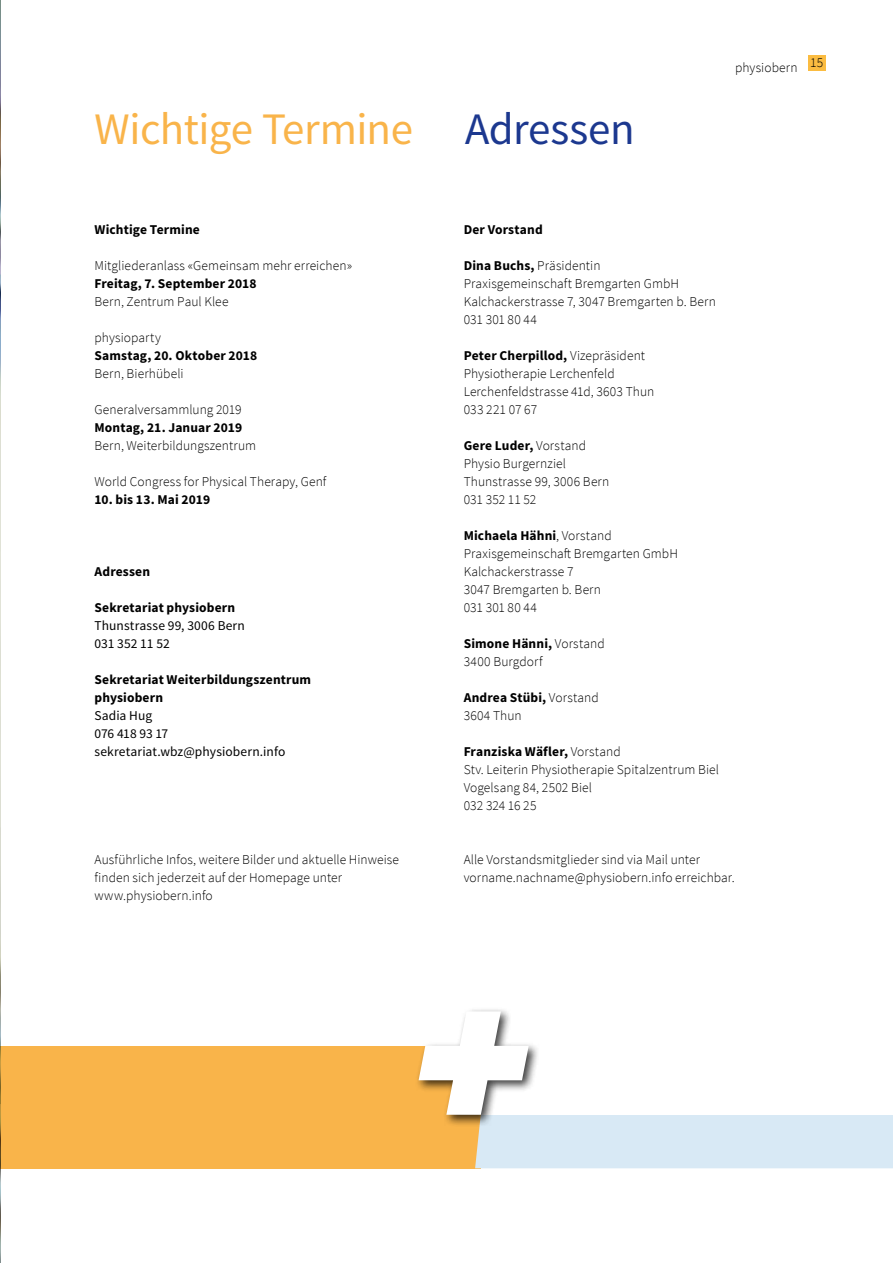
<style>
.page{position:relative;width:893px;height:1263px;background:#fff}
.page>*{position:absolute;margin:0;border:0;box-sizing:border-box;transform-origin:0 0}
.t1{font:45px "Source Sans Pro";letter-spacing:-.01em;color:#f9b44a}
.t2{font:300 13.5px/18px "Source Sans Pro";letter-spacing:.005em;color:#000}
.t3{font:700 13.5px/18px "Source Sans Pro";letter-spacing:.01em;color:#000}
.t4{font:13.5px/18px "Source Sans Pro";letter-spacing:.005em;color:#000}
.s1{color:#1c388f}
.s2{font-weight:700}
</style>
<div class="page">
<img style="left:0;top:0;width:1px;height:1263px">
<div style="left:0;top:1046px;width:481px;height:122px;background:#f9b44a"></div>
<div style="left:415px;top:1007px;width:125px;height:120px;background:#000;opacity:.75"></div>
<svg style="left:419px;top:1011px;width:474px;height:157px"></svg>
<div style="left:808px;top:55px;width:17px;height:15px;background:#fbbc41"></div>
<h1 class="t1" style="left:94px;top:101px;width:542px">Wichtige Termine <span class="s1">Adressen</span></h1>
<p class="t2" style="left:735px;top:59px;width:90px">physiobern 15</p>
<p class="t3" style="left:95px;top:220px;width:107px">Wichtige Termine</p>
<p class="t2" style="left:95px;top:256px;width:259px">Mitgliederanlass «Gemeinsam mehr erreichen»</p>
<p class="t3" style="left:95px;top:274px;width:164px">Freitag, 7. September 2018</p>
<p class="t2" style="left:95px;top:292px;width:136px">Bern, Zentrum Paul Klee</p>
<p class="t2" style="left:95px;top:328px;width:68px">physioparty</p>
<p class="t3" style="left:95px;top:346px;width:164px">Samstag, 20. Oktober 2018</p>
<p class="t2" style="left:95px;top:364px;width:91px">Bern, Bierhübeli</p>
<p class="t2" style="left:95px;top:400px;width:149px">Generalversammlung 2019</p>
<p class="t3" style="left:95px;top:418px;width:149px">Montag, 21. Januar 2019</p>
<p class="t2" style="left:95px;top:436px;width:163px">Bern, Weiterbildungszentrum</p>
<p class="t2" style="left:95px;top:472px;width:233px">World Congress for Physical Therapy, Genf</p>
<p class="t3" style="left:95px;top:490px;width:117px">10. bis 13. Mai 2019</p>
<p class="t3" style="left:95px;top:562px;width:57px">Adressen</p>
<p class="t3" style="left:95px;top:598px;width:142px">Sekretariat physiobern</p>
<p class="t4" style="left:95px;top:617px;width:152px">Thunstrasse 99, 3006 Bern<br>031 352 11 52</p>
<p class="t3" style="left:95px;top:670px;width:218px">Sekretariat Weiterbildungszentrum physiobern</p>
<p class="t4" style="left:95px;top:707px;width:192px">Sadia Hug<br>076 418 93 17 sekretariat.wbz@physiobern.info</p>
<p class="t3" style="left:464px;top:220px;width:81px">Der Vorstand</p>
<p class="t2" style="left:464px;top:257px;width:254px"><span class="s2">Dina Buchs,</span> Präsidentin<br>Praxisgemeinschaft Bremgarten GmbH<br>Kalchackerstrasse 7, 3047 Bremgarten b. Bern<br>031 301 80 44</p>
<p class="t2" style="left:464px;top:347px;width:192px"><span class="s2">Peter Cherpillod,</span> Vizepräsident<br>Physiotherapie Lerchenfeld<br>Lerchenfeldstrasse 41d, 3603 Thun<br>033 221 07 67</p>
<p class="t2" style="left:464px;top:437px;width:147px"><span class="s2">Gere Luder,</span> Vorstand<br>Physio Burgernziel<br>Thunstrasse 99, 3006 Bern<br>031 352 11 52</p>
<p class="t2" style="left:464px;top:527px;width:216px"><span class="s2">Michaela Hähni</span>, Vorstand<br>Praxisgemeinschaft Bremgarten GmbH<br>Kalchackerstrasse 7<br>3047 Bremgarten b. Bern<br>031 301 80 44</p>
<p class="t2" style="left:464px;top:635px;width:143px"><span class="s2">Simone Hänni,</span> Vorstand<br>3400 Burgdorf</p>
<p class="t2" style="left:464px;top:689px;width:137px"><span class="s2">Andrea Stübi,</span> Vorstand<br>3604 Thun</p>
<p class="t2" style="left:464px;top:743px;width:257px"><span class="s2">Franziska Wäfler,</span> Vorstand<br>Stv. Leiterin Physiotherapie Spitalzentrum Biel<br>Vogelsang 84, 2502 Biel<br>032 324 16 25</p>
<p class="t2" style="left:95px;top:850px;width:306px">Ausführliche Infos, weitere Bilder und aktuelle Hinweise finden sich jederzeit auf der Homepage unter www.physiobern.info</p>
<p class="t2" style="left:464px;top:850px;width:272px">Alle Vorstandsmitglieder sind via Mail unter vorname.nachname@physiobern.info erreichbar.</p>
</div>
